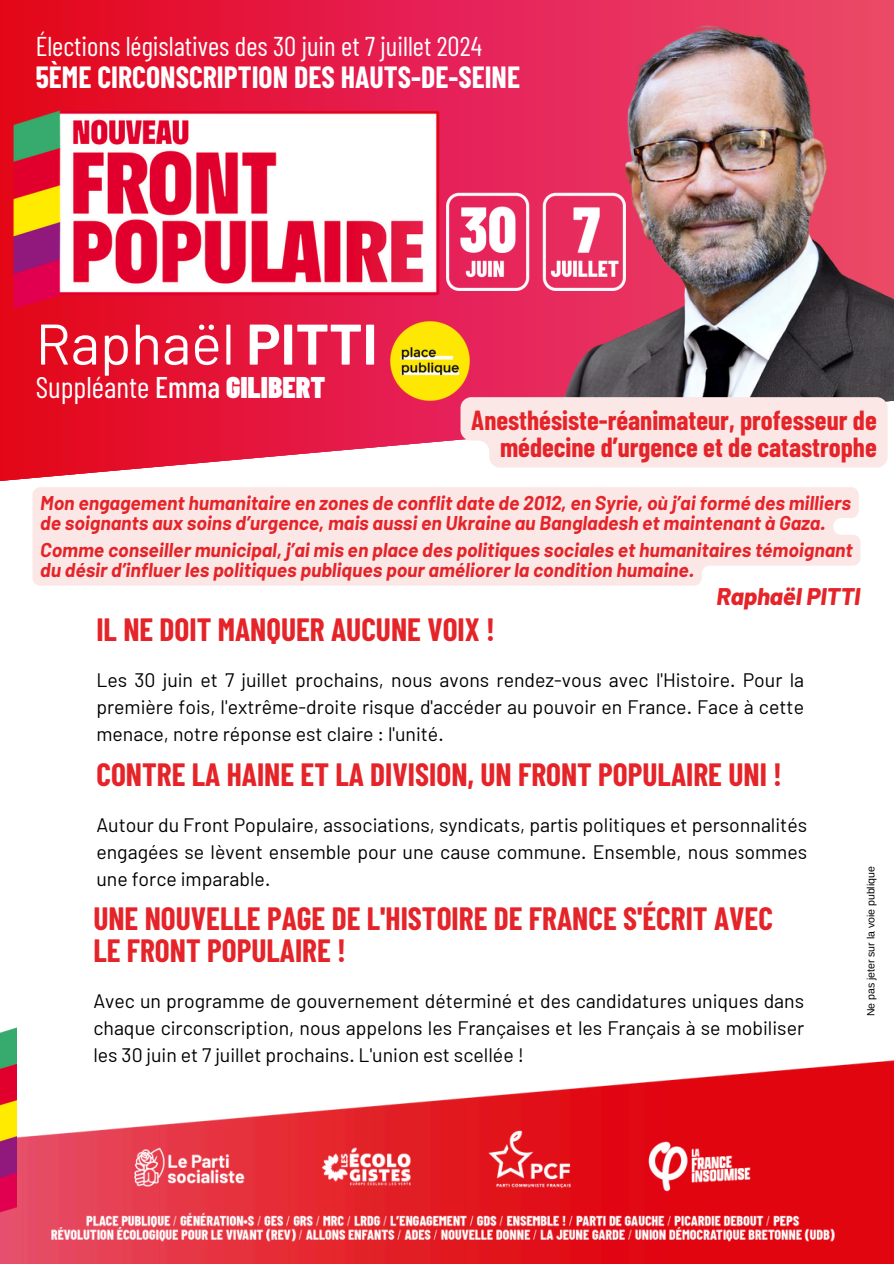
<style>
.page{position:relative;width:894px;height:1264px;background:#fff}
.page>*{position:absolute;margin:0;border:0;box-sizing:border-box;transform-origin:0 0}
.t1{font:57.15px "Barlow";color:#fff}
.t2{font:700 31.5px/31.5px "Barlow Condensed";color:#e52429}
.t3{font:700 30px "Barlow Condensed";color:#fff}
.t4{font:29.85px "Barlow Condensed";color:#fff}
.t5{font:27.15px "Barlow Condensed";color:#fff}
.t6{font:700 27px/27px "Barlow Condensed";color:#e52429;text-align:right}
.t7{font:italic 800 24px "Barlow";color:#e52429}
.t8{font:19.5px/27px "Barlow";color:#000;text-align:justify}
.t9{font:italic 700 19.5px/20px "Barlow";color:#e52429}
.t10{font:10.5px "Arimo";color:#000}
.s1{font-weight:700}
.s2{font-weight:500}
.s3{font-weight:900}
</style>
<div class="page">
<svg style="left:0;top:0;width:491px;height:397px;background:#e41438"></svg>
<img style="left:491px;top:0;width:402px;height:397px">
<svg style="left:0;top:397px;width:893px;height:189px"></svg>
<img style="left:0;top:1060px;width:893px;height:203px">
<img style="left:27px;top:1095px;width:831px;height:161px">
<img style="left:0;top:1027px;width:17px;height:189px">
<img style="left:0;top:105px;width:468px;height:214px">
<img style="left:446px;top:188px;width:179px;height:102px">
<div style="left:460px;top:397px;width:427px;height:70px;background:#fce7e7"></div>
<img style="left:377px;top:308px;width:105px;height:105px">
<div style="left:32px;top:487px;width:828px;height:98px;background:#fce7e7"></div>
<p class="t5" style="left:36px;top:29px;width:447px">Élections législatives des 30 juin et 7 juillet 2024</p>
<h6 class="t3" style="left:36px;top:58px;width:486px">5ÈME CIRCONSCRIPTION DES HAUTS-DE-SEINE</h6>
<p class="t1" style="left:36px;top:307px;width:343px">Raphaël <span class="s1">PITTI</span></p>
<h4 class="t4" style="left:36px;top:368px;width:291px">Suppléante <span class="s2">Emma</span> <span class="s3">GILIBERT</span></h4>
<h3 class="t6" style="left:471px;top:405px;width:407px">Anesthésiste-réanimateur, professeur de médecine d’urgence et de catastrophe</h3>
<p class="t9" style="left:40px;top:492px;width:812px">Mon engagement humanitaire en zones de conflit date de 2012, en Syrie, où j’ai formé des milliers de soignants aux soins d’urgence, mais aussi en Ukraine au Bangladesh et maintenant à Gaza.</p>
<p class="t9" style="left:40px;top:539px;width:813px">Comme conseiller municipal, j’ai mis en place des politiques sociales et humanitaires témoignant du désir d’influer les politiques publiques pour améliorer la condition humaine.</p>
<p class="t7" style="left:716px;top:580px;width:145px">Raphaël PITTI</p>
<p class="t2" style="left:96px;top:612px;width:400px">IL NE DOIT MANQUER AUCUNE VOIX !</p>
<h2 class="t8" style="left:96px;top:665px;width:709px">Les 30 juin et 7 juillet prochains, nous avons rendez-vous avec l'Histoire. Pour la première fois, l'extrême-droite risque d'accéder au pouvoir en France. Face à cette menace, notre réponse est claire : l'unité.</h2>
<p class="t2" style="left:96px;top:757px;width:687px">CONTRE LA HAINE ET LA DIVISION, UN FRONT POPULAIRE UNI !</p>
<p class="t8" style="left:96px;top:810px;width:712px">Autour du Front Populaire, associations, syndicats, partis politiques et personnalités engagées se lèvent ensemble pour une cause commune. Ensemble, nous sommes une force imparable.</p>
<h2 class="t2" style="left:93px;top:902px;width:681px">UNE NOUVELLE PAGE DE L'HISTOIRE DE FRANCE S'ÉCRIT AVEC<br>LE FRONT POPULAIRE !</h2>
<p class="t8" style="left:93px;top:986px;width:712px">Avec un programme de gouvernement déterminé et des candidatures uniques dans chaque circonscription, nous appelons les Françaises et les Français à se mobiliser les 30 juin et 7 juillet prochains. L'union est scellée !</p>
<h2 class="t10" style="left:864px;top:1016px;width:151px;rotate:-90deg">Ne pas jeter sur la voie publique</h2>
</div>
